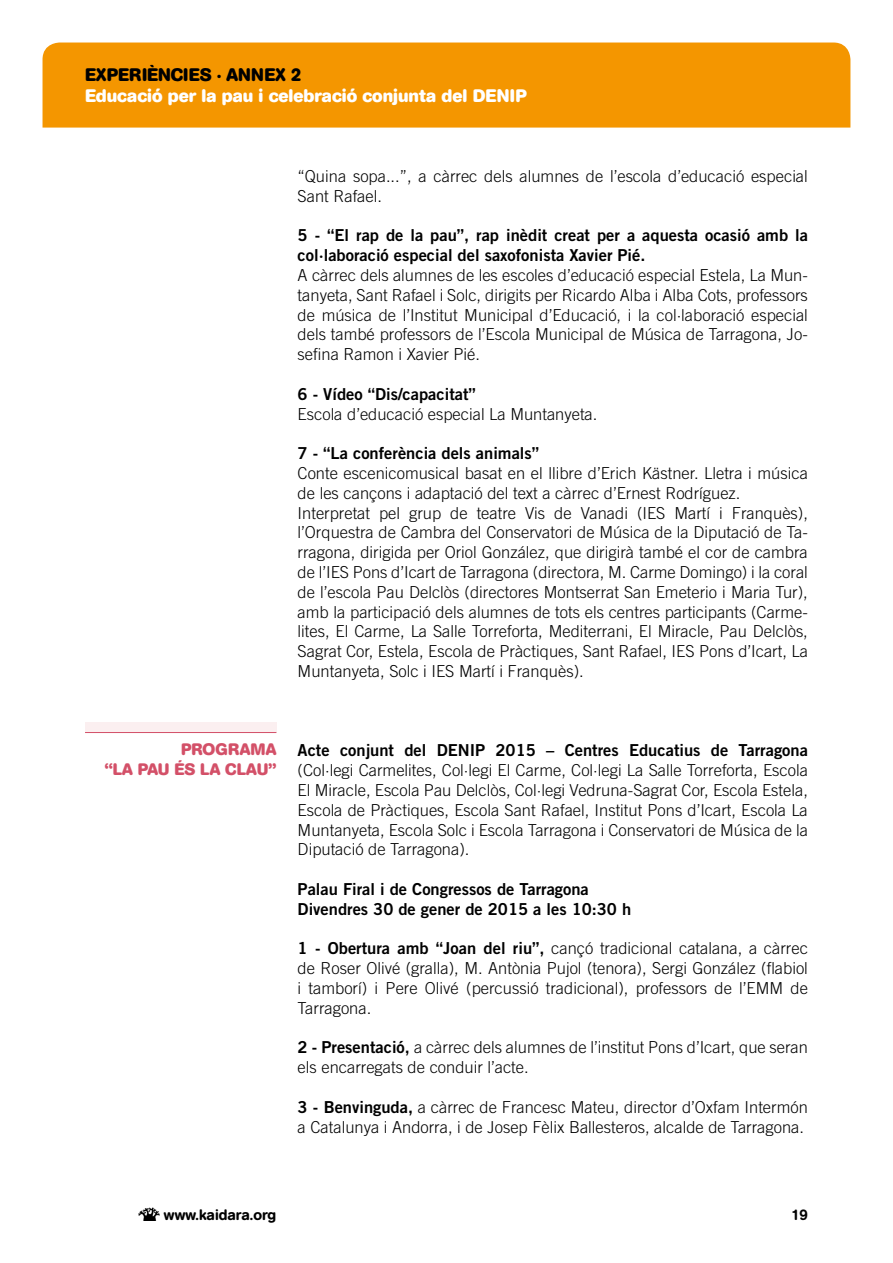
<style>
.page{position:relative;width:893px;height:1263px;background:#fff}
.page>*{position:absolute;margin:0;border:0;box-sizing:border-box;transform-origin:0 0}
.t1{font:700 18px "AG Book Rounded";color:#fff}
.t2{font:700 18px "AG Book Rounded";letter-spacing:.02em;color:#000}
.t3{font:300 16.5px/19.8px "Trade Gothic";color:#000}
.t4{font:16.5px/19.8px "Trade Gothic Bold Two";color:#000}
.t5{font:700 16.5px/19.8px "AG Book Rounded";color:#d35068;text-align:right}
.t6{font:500 15px "AG Book Rounded";color:#000}
.s1{font-family:"Trade Gothic Bold Two";font-weight:400}
</style>
<div class="page">
<img style="left:139px;top:1207px;width:20px;height:13px">
<div style="left:43px;top:43px;width:807px;height:85px;background:#f49600"></div>
<div style="left:85px;top:722px;width:191px;height:10px;background:#fbeff0"></div>
<hr style="left:85px;top:732px;width:191px;height:1px;background:#d35068">
<p class="t2" style="left:85px;top:64px;width:218px">EXPERIÈNCIES · ANNEX 2</p>
<p class="t1" style="left:85px;top:86px;width:443px">Educació per la pau i celebració conjunta del DENIP</p>
<p class="t3" style="left:298px;top:166px;width:512px">“Quina sopa...”, a càrrec dels alumnes de l’escola d’educació especial<br>Sant Rafael.</p>
<p class="t4" style="left:298px;top:225px;width:512px">5 - “El rap de la pau”, rap inèdit creat per a aquesta ocasió amb la col·laboració especial del saxofonista Xavier Pié.</p>
<p class="t3" style="left:298px;top:265px;width:512px;text-align:justify">A càrrec dels alumnes de les escoles d’educació especial Estela, La Mun&shy;tanyeta, Sant Rafael i Solc, dirigits per Ricardo Alba i Alba Cots, professors de música de l’Institut Municipal d’Educació, i la col·laboració especial dels també professors de l’Escola Municipal de Música de Tarragona, Jo&shy;sefina Ramon i Xavier Pié.</p>
<p class="t4" style="left:298px;top:384px;width:180px">6 - Vídeo “Dis/capacitat”</p>
<p class="t3" style="left:298px;top:404px;width:301px">Escola d’educació especial La Muntanyeta.</p>
<p class="t4" style="left:298px;top:443px;width:243px">7 - “La conferència dels animals”</p>
<p class="t3" style="left:298px;top:463px;width:512px">Conte escenicomusical basat en el llibre d’Erich Kästner. Lletra i música de les cançons i adaptació del text a càrrec d’Ernest Rodríguez.<br>Interpretat pel grup de teatre Vis de Vanadi (IES Martí i Franquès), l’Orquestra de Cambra del Conservatori de Música de la Diputació de Ta&shy;rragona, dirigida per Oriol González, que dirigirà també el cor de cambra de l’IES Pons d’Icart de Tarragona (directora, M. Carme Domingo) i la coral de l’escola Pau Delclòs (directores Montserrat San Emeterio i Maria Tur), amb la participació dels alumnes de tots els centres participants (Carme&shy;lites, El Carme, La Salle Torreforta, Mediterrani, El Miracle, Pau Delclòs, Sagrat Cor, Estela, Escola de Pràctiques, Sant Rafael, IES Pons d’Icart, La Muntanyeta, Solc i IES Martí i Franquès).</p>
<p class="t5" style="left:105px;top:740px;width:173px">PROGRAMA<br>“LA PAU ÉS LA CLAU”</p>
<p class="t4" style="left:298px;top:740px;width:512px">Acte conjunt del DENIP 2015 – Centres Educatius de Tarragona</p>
<p class="t3" style="left:298px;top:760px;width:512px;text-align:justify">(Col·legi Carmelites, Col·legi El Carme, Col·legi La Salle Torreforta, Escola El Miracle, Escola Pau Delclòs, Col·legi Vedruna-Sagrat Cor, Escola Estela, Escola de Pràctiques, Escola Sant Rafael, Institut Pons d’Icart, Escola La Muntanyeta, Escola Solc i Escola Tarragona i Conservatori de Música de la Diputació de Tarragona).</p>
<p class="t4" style="left:298px;top:879px;width:335px">Palau Firal i de Congressos de Tarragona<br>Divendres 30 de gener de 2015 a les 10:30 h</p>
<p class="t3" style="left:298px;top:938px;width:512px;text-align:justify"><span class="s1">1 - Obertura amb “Joan del riu”,</span> cançó tradicional catalana, a càrrec de Roser Olivé (gralla), M. Antònia Pujol (tenora), Sergi González (flabiol i tamborí) i Pere Olivé (percussió tradicional), professors de l’EMM de Tarragona.</p>
<p class="t3" style="left:298px;top:1037px;width:512px"><span class="s1">2 - Presentació,</span> a càrrec dels alumnes de l’institut Pons d’Icart, que seran els encarregats de conduir l’acte.</p>
<p class="t3" style="left:298px;top:1097px;width:512px"><span class="s1">3 - Benvinguda,</span> a càrrec de Francesc Mateu, director d’Oxfam Intermón a Catalunya i Andorra, i de Josep Fèlix Ballesteros, alcalde de Tarragona.</p>
<p class="t6" style="left:164px;top:1206px;width:114px">www.kaidara.org</p>
<p class="t6" style="left:791px;top:1206px;width:18px">19</p>
</div>
